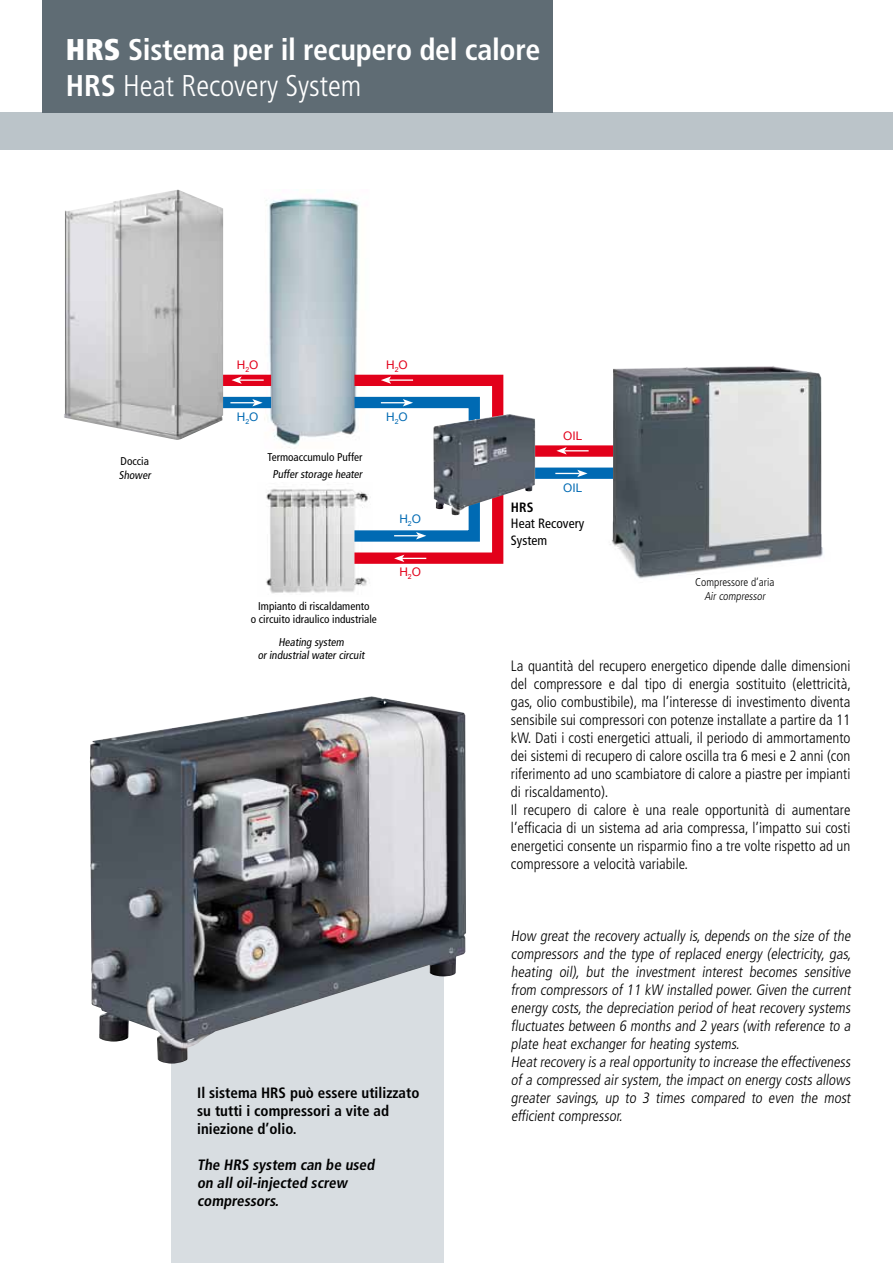
<style>
.page{position:relative;width:893px;height:1263px;background:#fff}
.page>*{position:absolute;margin:0;border:0;box-sizing:border-box;transform-origin:0 0}
.t1{font:700 condensed 30px/36px "Frutiger";letter-spacing:-.01em;color:#fff}
.t2{font:300 condensed 15px/18px "Frutiger";color:#000}
.t3{font:700 condensed 15px/18px "Frutiger";color:#000}
.t4{font:condensed 13.5px/16.2px "Frutiger";color:#000}
.t5{font:700 condensed 13.5px "Frutiger";color:#000}
.t6{font:11.85px "Arial";color:#006ab3}
.t7{font:11.85px "Arial";color:#e2001a}
.t8{font:condensed 11.25px/13.5px "Frutiger";color:#000;text-align:center}
.t9{font:300 condensed 11.25px/13.5px "Frutiger";color:#000;text-align:center}
.s1{font-weight:900}
.s2{font-weight:300}
</style>
<div class="page">
<div style="left:171px;top:932px;width:273px;height:331px;background:#d8dde1"></div>
<div style="left:0;top:113px;width:893px;height:37px;background:#bbc4c9"></div>
<div style="left:43px;top:0;width:510px;height:113px;background:#5f6c74"></div>
<div style="left:531px;top:445px;width:138px;height:12px;background:#e2001a"></div>
<div style="left:531px;top:468px;width:138px;height:11px;background:#006ab3"></div>
<svg style="left:555px;top:470px;width:32px;height:7px"></svg>
<svg style="left:556px;top:447px;width:33px;height:7px"></svg>
<img style="left:261px;top:198px;width:98px;height:250px">
<img style="left:266px;top:489px;width:101px;height:105px">
<div style="left:212px;top:375px;width:59px;height:11px;background:#e2001a"></div>
<div style="left:212px;top:397px;width:59px;height:11px;background:#006ab3"></div>
<img style="left:64px;top:190px;width:159px;height:250px">
<img style="left:605px;top:366px;width:218px;height:213px">
<svg style="left:230px;top:399px;width:33px;height:7px"></svg>
<hr style="left:239px;top:379px;width:25px;height:2px;background:#fff">
<svg style="left:231px;top:376px;width:11px;height:8px"></svg>
<svg style="left:343px;top:369px;width:161px;height:79px"></svg>
<svg style="left:343px;top:489px;width:161px;height:80px"></svg>
<img style="left:433px;top:414px;width:102px;height:101px">
<img style="left:90px;top:696px;width:376px;height:367px">
<h1 class="t1" style="left:66px;top:32px;width:476px"><span class="s1">HRS</span> Sistema per il recupero del calore<br>HRS <span class="s2">Heat Recovery System</span></h1>
<p class="t7" style="left:237px;top:357px;width:23px">H<sub>2</sub>O</p>
<p class="t7" style="left:386px;top:357px;width:23px">H<sub>2</sub>O</p>
<p class="t8" style="left:119px;top:455px;width:35px;text-align:left">Doccia<br>Shower</p>
<p class="t6" style="left:237px;top:409px;width:23px">H<sub>2</sub>O</p>
<p class="t6" style="left:386px;top:409px;width:23px">H<sub>2</sub>O</p>
<p class="t8" style="left:268px;top:449px;width:98px;line-height:16.8px">Termoaccumulo Puffer<br>Puffer storage heater</p>
<p class="t8" style="left:251px;top:599px;width:128px">Impianto di riscaldamento<br>o circuito idraulico industriale</p>
<p class="t8" style="left:258px;top:635px;width:110px">Heating system<br>or industrial water circuit</p>
<p class="t6" style="left:399px;top:511px;width:23px">H<sub>2</sub>O</p>
<p class="t7" style="left:399px;top:564px;width:23px">H<sub>2</sub>O</p>
<p class="t3" style="left:197px;top:1084px;width:224px">Il sistema HRS può essere utilizzato su tutti i compressori a vite ad iniezione d’olio.</p>
<p class="t3" style="left:197px;top:1156px;width:181px">The HRS system can be used on all oil-injected screw compressors.</p>
<p class="t7" style="left:563px;top:428px;width:21px">OIL</p>
<p class="t6" style="left:563px;top:480px;width:21px">OIL</p>
<p class="t5" style="left:511px;top:499px;width:24px">HRS</p>
<p class="t4" style="left:511px;top:516px;width:75px">Heat Recovery<br>System</p>
<p class="t9" style="left:695px;top:576px;width:81px">Compressore d’aria<br>Air compressor</p>
<p class="t2" style="left:511px;top:657px;width:342px">La quantità del recupero energetico dipende dalle dimensioni del compressore e dal tipo di energia sostituito (elettricità, gas, olio combustibile), ma l’interesse di investimento diventa sensibile sui compressori con potenze installate a partire da 11 kW. Dati i costi energetici attuali, il periodo di ammortamento dei sistemi di recupero di calore oscilla tra 6 mesi e 2 anni (con riferimento ad uno scambiatore di calore a piastre per impianti di riscaldamento).<br>Il recupero di calore è una reale opportunità di aumentare l’efficacia di un sistema ad aria compressa, l’impatto sui costi energetici consente un risparmio fino a tre volte rispetto ad un compressore a velocità variabile.</p>
<p class="t2" style="left:511px;top:927px;width:344px">How great the recovery actually is, depends on the size of the compressors and the type of replaced energy (electricity, gas, heating oil), but the investment interest becomes sensitive from compressors of 11 kW installed power. Given the current energy costs, the depreciation period of heat recovery systems fluctuates between 6 months and 2 years (with reference to a plate heat exchanger for heating systems.<br>Heatrecovery is a realopportunity to increase the effectiveness of a compressed air system,the impact on energy costs allows greater savings, up to 3 times compared to even the most efficient compressor.</p>
</div>
